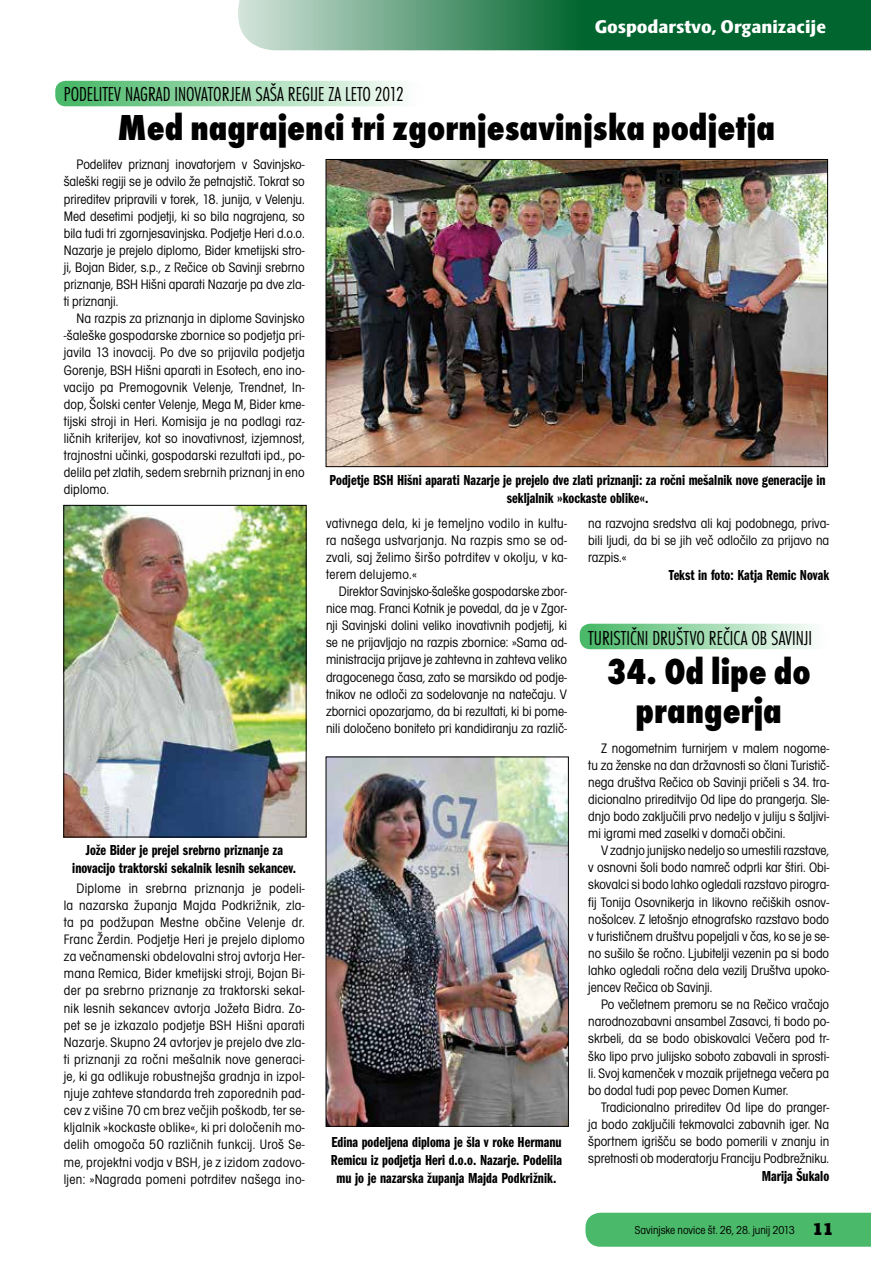
<style>
.page{position:relative;width:893px;height:1263px;background:#fff}
.page>*{position:absolute;margin:0;border:0;box-sizing:border-box;transform-origin:0 0}
.t1{font:37.5px/39px "Futura TEE Extr Bold Cond";color:#000;text-align:center}
.t2{font:21px "Futura TEE Ligh Cond";color:#000}
.t3{font:18px "Skoda Sans Black CE";color:#fff}
.t4{font:900 18px "Skoda Sans";color:#000}
.t5{font:15px/18px "Franklin Got Itc TEE Demi Comp";color:#000;text-align:center}
.t6{font:condensed 14.25px/17.1px "Avant Gar Got Itc TEE";color:#000;text-align:justify}
.t7{font:condensed 12px "Avant Gar Got Itc TEE";color:#000}
</style>
<div class="page">
<svg style="left:238px;top:0;width:633px;height:50px;background:#3a885d"></svg>
<div style="left:585px;top:1213px;width:286px;height:34px;background:#4ab969"></div>
<div style="left:580px;top:624px;width:249px;height:25px;background:linear-gradient(to right,#43b663,#fff);border-radius:10px"></div>
<div style="left:55px;top:81px;width:370px;height:25px;background:linear-gradient(to right,#43b663,#fff);border-radius:10px"></div>
<img style="left:328px;top:161px;width:498px;height:304px">
<div style="left:326px;top:159px;width:502px;height:308px;border:1px solid #000"></div>
<img style="left:66px;top:507px;width:238px;height:328px">
<img style="left:328px;top:759px;width:239px;height:365px">
<div style="left:326px;top:757px;width:243px;height:369px;border:1px solid #000"></div>
<p class="t3" style="left:595px;top:16px;width:233px">Gospodarstvo, Organizacije</p>
<h2 class="t2" style="left:64px;top:82px;width:341px">PODELITEV NAGRAD INOVATORJEM SAŠA REGIJE ZA LETO 2012</h2>
<h1 class="t1" style="left:118px;top:108px;width:658px">Med nagrajenci tri zgornjesavinjska podjetja</h1>
<p class="t6" style="left:64px;top:156px;width:242px;text-indent:13px">Podelitev priznanj inovatorjem v Savinjsko&shy;šaleški regiji se je odvilo že petnajstič. Tokrat so prireditev pripravili v torek, 18. junija, v Velenju.<br>Med desetimi podjetji, ki so bila nagrajena, so bila tudi tri zgornjesavinjska. Podjetje Heri d.o.o.<br>Nazarje je prejelo diplomo, Bider kmetijski stro&shy;ji, Bojan Bider, s.p., z Rečice ob Savinji srebrno priznanje, BSH Hišni aparati Nazarje pa dve zla&shy;ti priznanji.</p>
<p class="t6" style="left:64px;top:310px;width:242px;text-indent:13px">Na razpis za priznanja in diplome Savinjsko -šaleške gospodarske zbornice so podjetja pri&shy;javila 13 inovacij. Po dve so prijavila podjetja Gorenje, BSH Hišni aparati in Esotech, eno ino&shy;vacijo pa Premogovnik Velenje, Trendnet, In&shy;dop, Šolski center Velenje, Mega M, Bider kme&shy;tijski stroji in Heri. Komisija je na podlagi raz&shy;ličnih kriterijev, kot so inovativnost, izjemnost, trajnostni učinki, gospodarski rezultati ipd., po&shy;delila pet zlatih, sedem srebrnih priznanj in eno diplomo.</p>
<p class="t5" style="left:72px;top:841px;width:225px">Jože Bider je prejel srebrno priznanje za inovacijo traktorski sekalnik lesnih sekancev.</p>
<p class="t6" style="left:64px;top:880px;width:242px;text-indent:13px">Diplome in srebrna priznanja je podeli&shy;la nazarska županja Majda Podkrižnik, zla&shy;ta pa podžupan Mestne občine Velenje dr.<br>Franc Žerdin. Podjetje Heri je prejelo diplomo za večnamenski obdelovalni stroj avtorja Her&shy;mana Remica, Bider kmetijski stroji, Bojan Bi&shy;der pa srebrno priznanje za traktorski sekal&shy;nik lesnih sekancev avtorja Jožeta Bidra. Zo&shy;pet se je izkazalo podjetje BSH Hišni aparati Nazarje. Skupno 24 avtorjev je prejelo dve zla&shy;ti priznanji za ročni mešalnik nove generaci&shy;je, ki ga odlikuje robustnejša gradnja in izpol&shy;njuje zahteve standarda treh zaporednih pad&shy;cev z višine 70 cm brez večjih poškodb, ter se&shy;kljalnik »kockaste oblike«, ki pri določenih mo&shy;delih omogoča 50 različnih funkcij. Uroš Se&shy;me, projektni vodja v BSH, je z izidom zadovo&shy;ljen: »Nagrada pomeni potrditev našega ino-</p>
<p class="t5" style="left:330px;top:471px;width:498px">Podjetje BSH Hišni aparati Nazarje je prejelo dve zlati priznanji: za ročni mešalnik nove generacije in sekljalnik »kockaste oblike«.</p>
<p class="t6" style="left:326px;top:515px;width:242px">vativnega dela, ki je temeljno vodilo in kultu&shy;ra našega ustvarjanja. Na razpis smo se od&shy;zvali, saj želimo širšo potrditev v okolju, v ka&shy;terem delujemo.«</p>
<p class="t6" style="left:326px;top:583px;width:242px;text-indent:13px">Direktor Savinjsko-šaleške gospodarske zbor&shy;nice mag. Franci Kotnik je povedal, da je v Zgor&shy;nji Savinjski dolini veliko inovativnih podjetij, ki se ne prijavljajo na razpis zbornice: »Sama ad&shy;ministracija prijave je zahtevna in zahteva veliko dragocenega časa, zato se marsikdo od podje&shy;tnikov ne odloči za sodelovanje na natečaju. V zbornici opozarjamo, da bi rezultati, ki bi pome&shy;nili določeno boniteto pri kandidiranju za različ-</p>
<p class="t5" style="left:331px;top:1133px;width:233px">Edina podeljena diploma je šla v roke Hermanu<br>Remicu iz podjetja Heri d.o.o. Nazarje. Podelila mu jo je nazarska županja Majda Podkrižnik.</p>
<p class="t6" style="left:588px;top:515px;width:242px">na razvojna sredstva ali kaj podobnega, priva&shy;bili ljudi, da bi se jih več odločilo za prijavo na razpis.«</p>
<p class="t5" style="left:669px;top:566px;width:162px">Tekst in foto: Katja Remic Novak</p>
<h2 class="t2" style="left:588px;top:626px;width:225px">TURISTIČNI DRUŠTVO REČICA OB SAVINJI</h2>
<h1 class="t1" style="left:607px;top:653px;width:206px">34. Od lipe do prangerja</h1>
<p class="t6" style="left:588px;top:739px;width:242px;text-indent:13px">Z nogometnim turnirjem v malem nogome&shy;tu za ženske na dan državnosti so člani Turistič&shy;nega društva Rečica ob Savinji pričeli s 34. tra&shy;dicionalno prireditvijo Od lipe do prangerja. Sle&shy;dnjo bodo zaključili prvo nedeljo v juliju s šaljivi&shy;mi igrami med zaselki v domači občini.</p>
<p class="t6" style="left:588px;top:842px;width:242px;text-indent:13px">V zadnjo junijsko nedeljo so umestili razstave, v osnovni šoli bodo namreč odprli kar štiri. Obi&shy;skovalci si bodo lahko ogledali razstavo pirogra&shy;fij Tonija Osovnikerja in likovno rečiških osnov&shy;nošolcev. Z letošnjo etnografsko razstavo bodo v turističnem društvu popeljali v čas, ko se je se&shy;no sušilo še ročno. Ljubitelji vezenin pa si bodo lahko ogledali ročna dela vezilj Društva upoko&shy;jencev Rečica ob Savinji.</p>
<p class="t6" style="left:588px;top:996px;width:242px;text-indent:13px">Po večletnem premoru se na Rečico vračajo narodnozabavni ansambel Zasavci, ti bodo po&shy;skrbeli, da se bodo obiskovalci Večera pod tr&shy;ško lipo prvo julijsko soboto zabavali in sprosti&shy;li. Svoj kamenček v mozaik prijetnega večera pa bo dodal tudi pop pevec Domen Kumer.</p>
<p class="t6" style="left:588px;top:1099px;width:242px;text-indent:13px">Tradicionalno prireditev Od lipe do pranger&shy;ja bodo zaključili tekmovalci zabavnih iger. Na športnem igrišču se bodo pomerili v znanju in spretnosti ob moderatorju Franciju Podbrežniku.</p>
<p class="t5" style="left:762px;top:1167px;width:69px">Marija Šukalo</p>
<p class="t7" style="left:635px;top:1224px;width:161px">Savinjske novice št. 26, 28. junij 2013</p>
<p class="t4" style="left:813px;top:1218px;width:22px">11</p>
</div>
